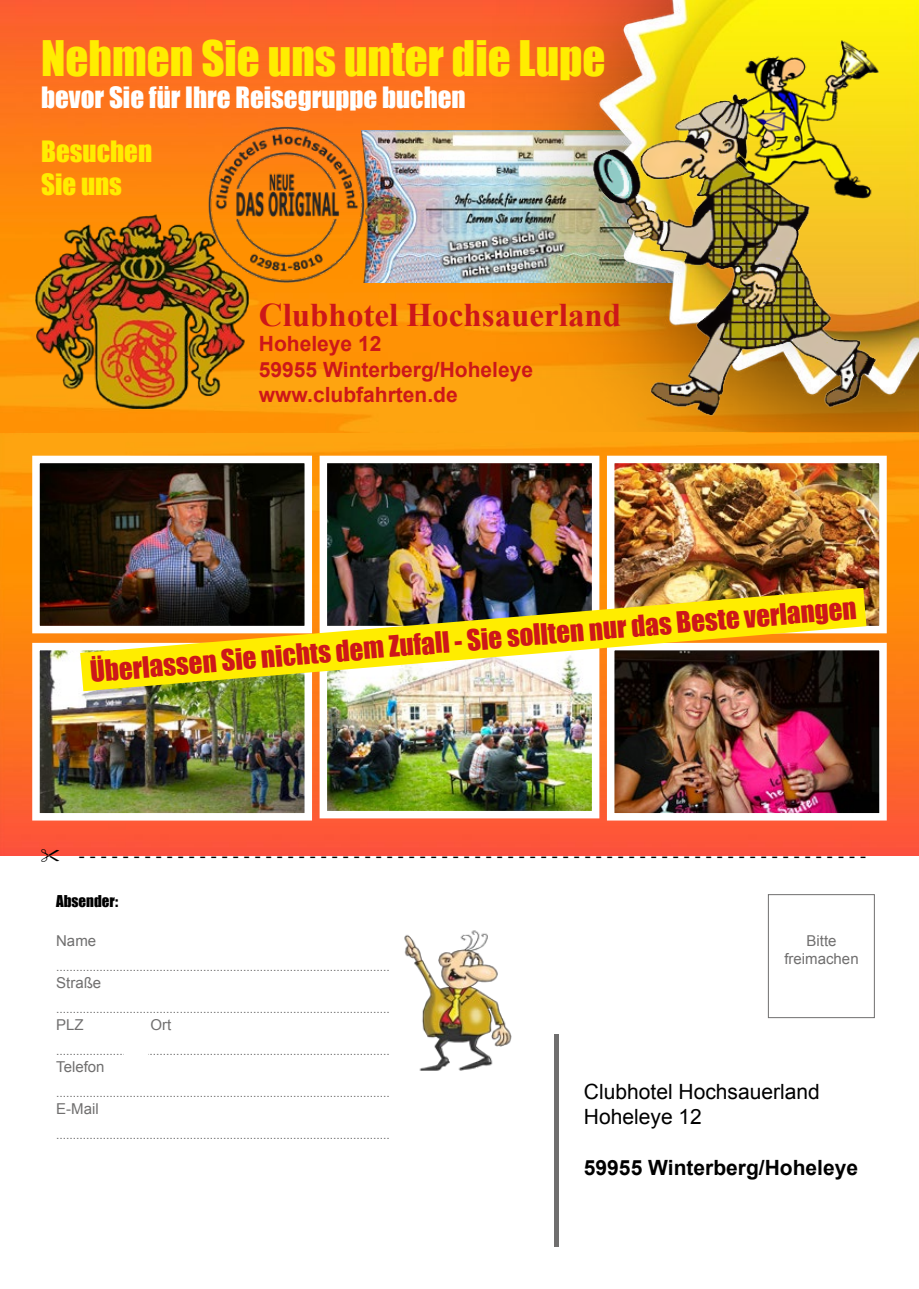
<style>
.page{position:relative;width:919px;height:1289px;background:#fff}
.page>*{position:absolute;margin:0;border:0;box-sizing:border-box;transform-origin:0 0}
.t1{font:45px "Impact";color:#ffed00}
.t2{font:700 33px "Times New Roman";color:#cd1719}
.t3{font:27px "Impact";color:#cd1719}
.t4{font:27px "Impact";color:#fff}
.t5{font:27px/32.4px "Impact";color:#ffed00}
.t6{font:700 21px/25.2px "Arial";color:#cd1719}
.t7{font:21px/25.2px "Arial";color:#000}
.t8{font:700 21px "Arial";color:#000}
.t9{font:18px "Arial";color:#000}
.t10{font:15px/18px "Arial";color:#706f6f;text-align:center}
.t11{font:15px "Impact";color:#000}
.t12{font:12px "Arial";color:#706f6f}
</style>
<div class="page">
<img style="left:0;top:0;width:918px;height:855px">
<img style="left:365px;top:130px;width:128px;height:153px">
<img style="left:493px;top:0;width:425px;height:431px">
<img style="left:714px;top:36px;width:166px;height:30px">
<img style="left:573px;top:66px;width:316px;height:365px">
<img style="left:36px;top:215px;width:212px;height:193px">
<hr style="left:554px;top:1033px;width:4px;height:213px;background:#706f6f">
<div style="left:768px;top:894px;width:106px;height:123px;border:1px solid #706f6f"></div>
<img style="left:404px;top:930px;width:108px;height:141px">
<img style="left:209px;top:127px;width:156px;height:156px">
<svg style="left:0;top:472px;width:918px;height:344px;background:#fd8216"></svg>
<img style="left:328px;top:464px;width:262px;height:124px">
<div style="left:319px;top:455px;width:280px;height:178px;border:8px solid #fff"></div>
<img style="left:616px;top:464px;width:261px;height:160px">
<div style="left:607px;top:455px;width:279px;height:178px;border:8px solid #fff"></div>
<img style="left:616px;top:652px;width:261px;height:159px">
<div style="left:607px;top:643px;width:279px;height:177px;border:8px solid #fff"></div>
<img style="left:328px;top:691px;width:262px;height:118px">
<div style="left:319px;top:640px;width:280px;height:178px;border:8px solid #fff"></div>
<img style="left:41px;top:652px;width:262px;height:159px">
<div style="left:32px;top:643px;width:280px;height:177px;border:8px solid #fff"></div>
<img style="left:41px;top:464px;width:262px;height:160px">
<div style="left:32px;top:455px;width:280px;height:178px;border:8px solid #fff"></div>
<img style="left:80px;top:588px;width:786px;height:103px">
<svg style="left:41px;top:849px;width:18px;height:7px"></svg>
<h1 class="t1" style="left:41px;top:23px;width:566px">Nehmen Sie uns unter die Lupe</h1>
<h3 class="t4" style="left:41px;top:77px;width:426px">bevor Sie für Ihre Reisegruppe buchen</h3>
<h3 class="t5" style="left:41px;top:135px;width:112px">Besuchen<br>Sie uns</h3>
<h2 class="t2" style="left:259px;top:292px;width:364px">Clubhotel Hochsauerland</h2>
<h3 class="t6" style="left:259px;top:332px;width:276px">Hoheleye 12<br>59955 Winterberg/Hoheleye www.clubfahrten.de</h3>
<h3 class="t3" style="left:88px;top:652px;width:770px;rotate:-5deg">Überlassen Sie nichts dem Zufall - Sie sollten nur das Beste verlangen</h3>
<h3 class="t9" style="left:79px;top:844px;width:788px">- - - - - - - - - - - - - - - - - - - - - - - - - - - - - - - - - - - - - - - - - - - - - - - - - - - - - - - - - - - - - - - - - - - - - - - -</h3>
<p class="t11" style="left:56px;top:889px;width:63px">Absender:</p>
<p class="t10" style="left:56px;top:931px;width:42px">Name</p>
<p class="t10" style="left:56px;top:973px;width:47px">Straße</p>
<p class="t10" style="left:56px;top:1015px;width:29px">PLZ</p>
<p class="t10" style="left:150px;top:1015px;width:22px">Ort</p>
<p class="t10" style="left:56px;top:1057px;width:50px">Telefon</p>
<p class="t10" style="left:56px;top:1099px;width:44px">E-Mail</p>
<p class="t12" style="left:56px;top:959px;width:335px">....................................................................................................</p>
<p class="t12" style="left:56px;top:1001px;width:335px">....................................................................................................</p>
<p class="t12" style="left:56px;top:1043px;width:335px">....................................................................................................</p>
<p class="t12" style="left:56px;top:1085px;width:335px">....................................................................................................</p>
<p class="t12" style="left:56px;top:1127px;width:335px">....................................................................................................</p>
<p class="t10" style="left:784px;top:931px;width:76px">Bitte freimachen</p>
<h3 class="t7" style="left:584px;top:1079px;width:237px">Clubhotel Hochsauerland<br>Hoheleye 12</h3>
<h3 class="t8" style="left:584px;top:1153px;width:276px">59955 Winterberg/Hoheleye</h3>
</div>
